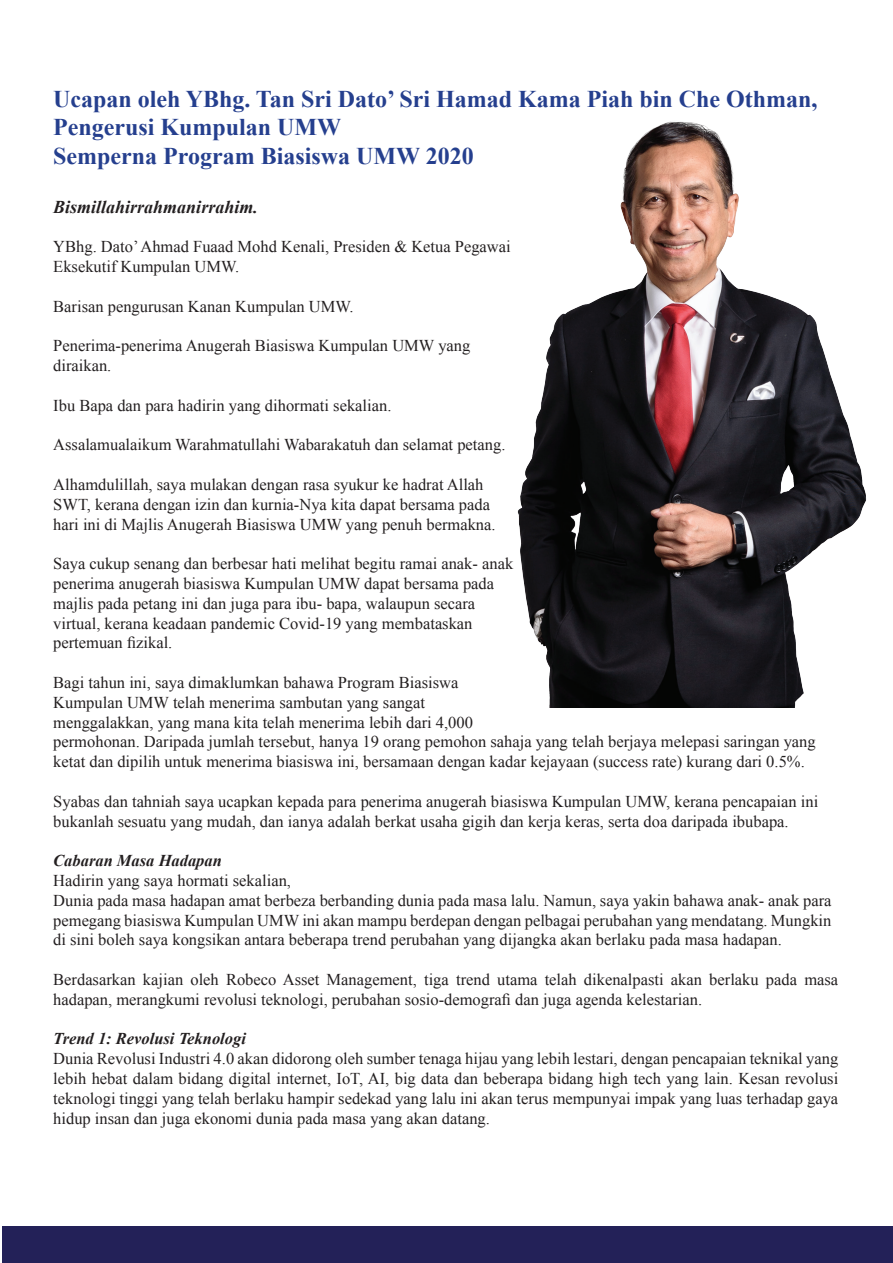
<style>
.page{position:relative;width:893px;height:1263px;background:#fff}
.page>*{position:absolute;margin:0;border:0;box-sizing:border-box;transform-origin:0 0}
.t1{font:700 24px/28.8px "Times New Roman";color:#253f8e}
.t2{font:italic 700 18px "Times New Roman";color:#231f20}
.t3{font:16.5px/19.8px "Times New Roman";color:#231f20}
.t4{font:italic 700 16.5px "Times New Roman";color:#231f20}
</style>
<div class="page">
<img style="left:517px;top:121px;width:350px;height:587px">
<div style="left:2px;top:1226px;width:891px;height:37px;background:#232158"></div>
<h1 class="t1" style="left:53px;top:84px;width:766px">Ucapan oleh YBhg. Tan Sri Dato’ Sri Hamad Kama Piah bin Che Othman,<br>Pengerusi Kumpulan UMW<br>Semperna Program Biasiswa UMW 2020</h1>
<p class="t2" style="left:53px;top:194px;width:206px">Bismillahirrahmanirrahim.</p>
<p class="t3" style="left:53px;top:237px;width:459px">YBhg. Dato’ Ahmad Fuaad Mohd Kenali, Presiden &amp; Ketua Pegawai<br>Eksekutif Kumpulan UMW.</p>
<p class="t3" style="left:53px;top:296px;width:302px">Barisan pengurusan Kanan Kumpulan UMW.</p>
<p class="t3" style="left:53px;top:336px;width:419px">Penerima-penerima Anugerah Biasiswa Kumpulan UMW yang diraikan.</p>
<p class="t3" style="left:53px;top:395px;width:340px">Ibu Bapa dan para hadirin yang dihormati sekalian.</p>
<p class="t3" style="left:53px;top:435px;width:454px">Assalamualaikum Warahmatullahi Wabarakatuh dan selamat petang.</p>
<p class="t3" style="left:53px;top:474px;width:444px">Alhamdulillah, saya mulakan dengan rasa syukur ke hadrat Allah<br>SWT, kerana dengan izin dan kurnia-Nya kita dapat bersama pada hari ini di Majlis Anugerah Biasiswa UMW yang penuh bermakna.</p>
<p class="t3" style="left:53px;top:553px;width:462px">Saya cukup senang dan berbesar hati melihat begitu ramai anak- anak penerima anugerah biasiswa Kumpulan UMW dapat bersama pada majlis pada petang ini dan juga para ibu- bapa, walaupun secara virtual, kerana keadaan pandemic Covid-19 yang membataskan pertemuan fizikal.</p>
<p class="t3" style="left:53px;top:672px;width:764px">Bagi tahun ini, saya dimaklumkan bahawa Program Biasiswa<br>Kumpulan UMW telah menerima sambutan yang sangat<br>menggalakkan, yang mana kita telah menerima lebih dari 4,000<br>permohonan. Daripada jumlah tersebut, hanya 19 orang pemohon sahaja yang telah berjaya melepasi saringan yang ketat dan dipilih untuk menerima biasiswa ini, bersamaan dengan kadar kejayaan (success rate) kurang dari 0.5%.</p>
<p class="t3" style="left:53px;top:791px;width:766px">Syabas dan tahniah saya ucapkan kepada para penerima anugerah biasiswa Kumpulan UMW, kerana pencapaian ini bukanlah sesuatu yang mudah, dan ianya adalah berkat usaha gigih dan kerja keras, serta doa daripada ibubapa.</p>
<p class="t4" style="left:53px;top:849px;width:170px">Cabaran Masa Hadapan</p>
<p class="t3" style="left:53px;top:870px;width:780px">Hadirin yang saya hormati sekalian,<br>Dunia pada masa hadapan amat berbeza berbanding dunia pada masa lalu. Namun, saya yakin bahawa anak- anak para pemegang biasiswa Kumpulan UMW ini akan mampu berdepan dengan pelbagai perubahan yang mendatang. Mungkin di sini boleh saya kongsikan antara beberapa trend perubahan yang dijangka akan berlaku pada masa hadapan.</p>
<p class="t3" style="left:53px;top:969px;width:786px">Berdasarkan kajian oleh Robeco Asset Management, tiga trend utama telah dikenalpasti akan berlaku pada masa hadapan, merangkumi revolusi teknologi, perubahan sosio-demografi dan juga agenda kelestarian.</p>
<p class="t4" style="left:53px;top:1027px;width:194px">Trend 1: Revolusi Teknologi</p>
<p class="t3" style="left:53px;top:1048px;width:786px;text-align:justify">Dunia Revolusi Industri 4.0 akan didorong oleh sumber tenaga hijau yang lebih lestari, dengan pencapaian teknikal yang lebih hebat dalam bidang digital internet, IoT, AI, big data dan beberapa bidang high tech yang lain. Kesan revolusi teknologi tinggi yang telah berlaku hampir sedekad yang lalu ini akan terus mempunyai impak yang luas terhadap gaya hidup insan dan juga ekonomi dunia pada masa yang akan datang.</p>
</div>
